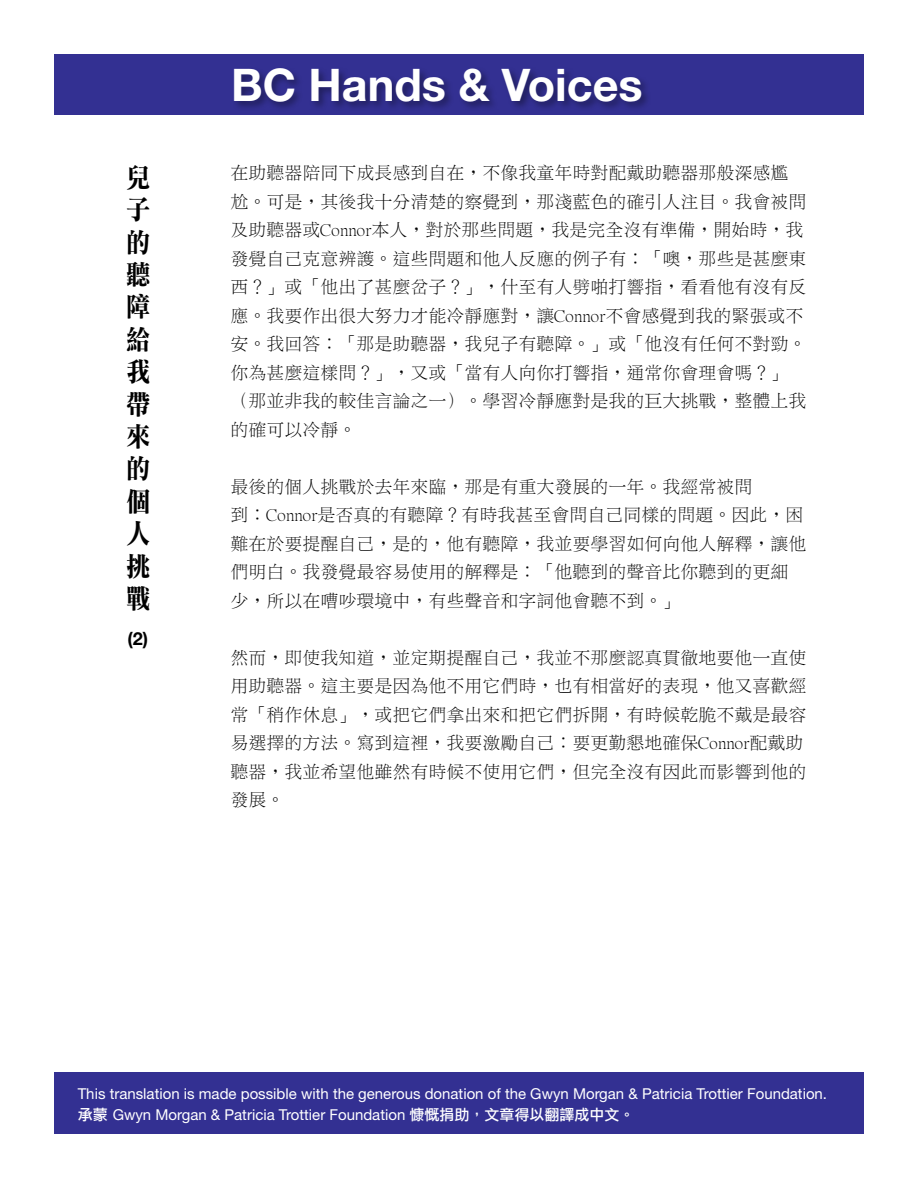
<style>
.page{position:relative;width:918px;height:1188px;background:#fff}
.page>*{position:absolute;margin:0;border:0;box-sizing:border-box;transform-origin:0 0}
.t1{font:700 45px "Helvetica Neue LT Std";color:#fff}
.t2{font:27px/32.4px "DF Li Song Bd HK BF";color:#000;text-align:justify;scale:.9 1}
.t3{font:18px/28.5px "DF Li Song Lt HK BF";color:#000}
.t4{font:700 18px "Helvetica Neue LT Std";color:#000}
.t5{font:15px/21px "Helvetica Neue LT Std";color:#fff}
.s1{font-family:"Li Hei Pro"}
</style>
<div class="page">
<div style="left:54px;top:54px;width:810px;height:60px;background:#333092"></div>
<div style="left:232px;top:66px;width:420px;height:46px;background:#000;opacity:.36"></div>
<div style="left:54px;top:1073px;width:810px;height:61px;background:#333092"></div>
<h2 class="t2" style="left:126px;top:162px;width:29px">兒子的聽障給我帶來的個人挑戰</h2>
<p class="t4" style="left:128px;top:627px;width:22px">(2)</p>
<h1 class="t1" style="left:231px;top:57px;width:413px">BC Hands &amp; Voices</h1>
<p class="t3" style="left:231px;top:159px;width:577px">在助聽器陪同下成長感到自在，不像我童年時對配戴助聽器那般深感尷尬。可是，其後我十分清楚的察覺到，那淺藍色的確引人注目。我會被問及助聽器或Connor本人，對於那些問題，我是完全沒有準備，開始時，我發覺自己克意辨護。這些問題和他人反應的例子有：「噢，那些是甚麼東西？」或「他出了甚麼岔子？」，什至有人劈啪打響指，看看他有沒有反應。我要作出很大努力才能冷靜應對，讓Connor不會感覺到我的緊張或不安。我回答：「那是助聽器，我兒子有聽障。」或「他沒有任何不對勁。你為甚麼這樣問？」，又或「當有人向你打響指，通常你會理會嗎？」（那並非我的較佳言論之一）。學習冷靜應對是我的巨大挑戰，整體上我的確可以冷靜。</p>
<p class="t3" style="left:231px;top:473px;width:577px">最後的個人挑戰於去年來臨，那是有重大發展的一年。我經常被問<br>到：Connor是否真的有聽障？有時我甚至會問自己同樣的問題。因此，困難在於要提醒自己，是的，他有聽障，我並要學習如何向他人解釋，讓他們明白。我發覺最容易使用的解釋是：「他聽到的聲音比你聽到的更細少，所以在嘈吵環境中，有些聲音和字詞他會聽不到。」</p>
<p class="t3" style="left:231px;top:644px;width:577px">然而，即使我知道，並定期提醒自己，我並不那麼認真貫徹地要他一直使用助聽器。這主要是因為他不用它們時，也有相當好的表現，他又喜歡經常「稍作休息」，或把它們拿出來和把它們拆開，有時候乾脆不戴是最容易選擇的方法。寫到這裡，我要激勵自己：要更勤懇地確保Connor配戴助聽器，我並希望他雖然有時候不使用它們，但完全沒有因此而影響到他的發展。</p>
<p class="t5" style="left:78px;top:1083px;width:751px">This translation is made possible with the generous donation of the Gwyn Morgan &amp; Patricia Trottier Foundation.<span class="s1">承蒙</span> Gwyn Morgan &amp; Patricia Trottier Foundation <span class="s1">慷慨捐助，文章得以翻譯成中文。</span></p>
</div>
